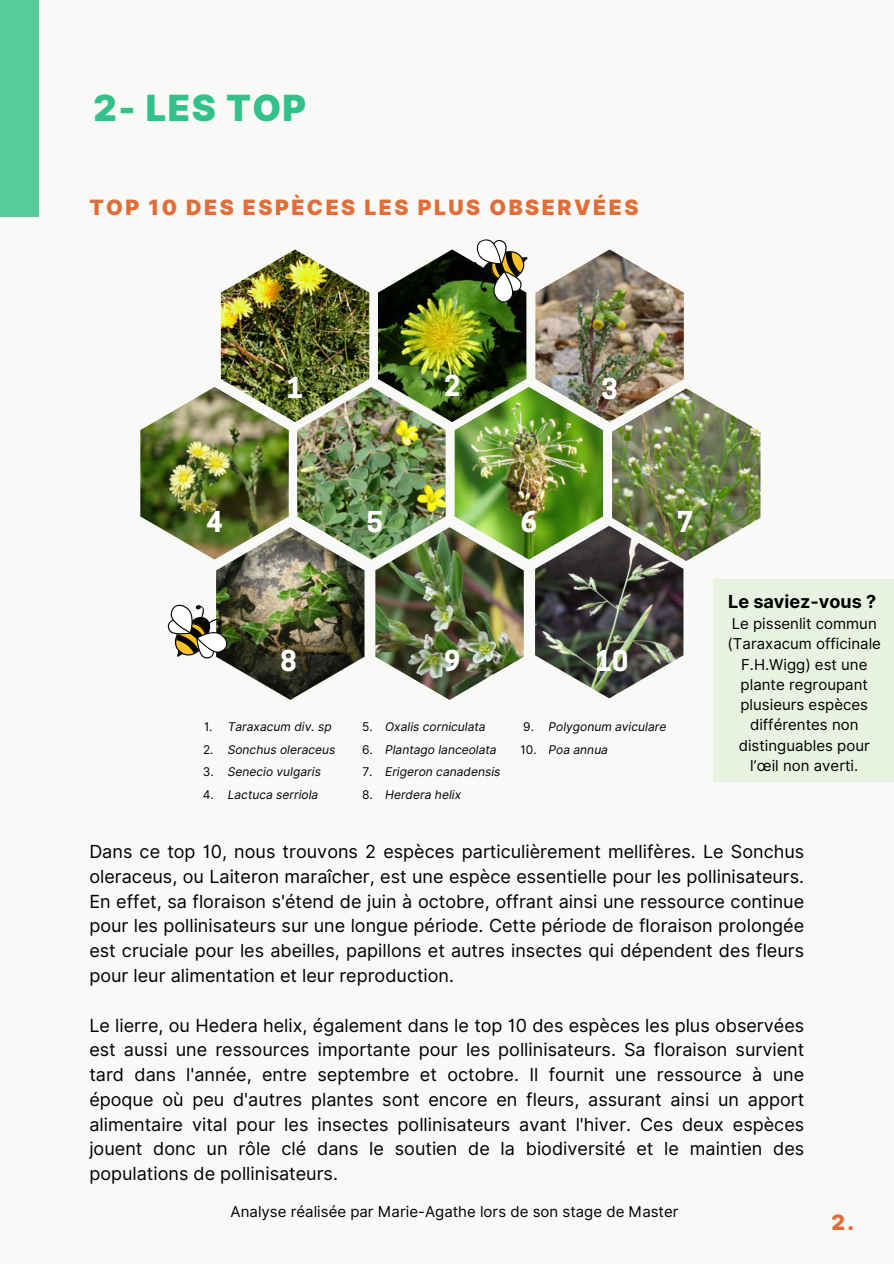
<style>
.page{position:relative;width:894px;height:1264px;background:#fff}
.page>*{position:absolute;margin:0;border:0;box-sizing:border-box;transform-origin:0 0}
.t1{font:900 36.15px "Inter";letter-spacing:.04em;color:#32c189}
.t2{font:700 27px "Cooper Hewitt";color:#fff}
.t3{font:900 21.15px "Inter";letter-spacing:.115em;color:#e16e38}
.t4{font:18px/24.8px "Inter";color:#000;text-align:justify}
.t5{font:700 18px "Inter";color:#000}
.t6{font:15px/20.2px "Inter";color:#000;text-align:center}
.t7{font:italic 12px "Inter";color:#000}
.t8{font:12px "Inter";color:#000}
</style>
<div class="page">
<div style="left:0;top:0;width:893px;height:1263px;background:#f9faf7"></div>
<div style="left:0;top:0;width:38px;height:216px;background:#57cc99"></div>
<img style="left:221px;top:249px;width:148px;height:173px">
<img style="left:378px;top:249px;width:148px;height:173px">
<img style="left:535px;top:249px;width:148px;height:173px">
<img style="left:140px;top:387px;width:149px;height:172px">
<img style="left:535px;top:526px;width:148px;height:172px">
<img style="left:375px;top:527px;width:148px;height:173px">
<img style="left:612px;top:388px;width:148px;height:173px">
<img style="left:216px;top:527px;width:148px;height:173px">
<img style="left:454px;top:387px;width:149px;height:172px">
<img style="left:297px;top:387px;width:148px;height:172px">
<div style="left:712px;top:579px;width:181px;height:202px;background:#e7f2e0"></div>
<svg style="left:167px;top:600px;width:65px;height:65px"></svg>
<svg style="left:471px;top:239px;width:57px;height:68px"></svg>
<p class="t1" style="left:94px;top:86px;width:214px">2- LES TOP</p>
<p class="t3" style="left:89px;top:195px;width:550px">TOP 10 DES ESPÈCES LES PLUS OBSERVÉES</p>
<p class="t2" style="left:444px;top:376px;width:18px">2</p>
<p class="t2" style="left:287px;top:378px;width:18px">1</p>
<p class="t2" style="left:601px;top:379px;width:18px">3</p>
<p class="t2" style="left:206px;top:512px;width:18px">4</p>
<p class="t2" style="left:366px;top:512px;width:18px">5</p>
<p class="t2" style="left:520px;top:512px;width:18px">6</p>
<p class="t2" style="left:677px;top:512px;width:18px">7</p>
<p class="t2" style="left:280px;top:650px;width:18px">8</p>
<p class="t2" style="left:444px;top:650px;width:18px">9</p>
<p class="t2" style="left:595px;top:650px;width:34px">10</p>
<p class="t8" style="left:204px;top:719px;width:10px">1.</p>
<p class="t7" style="left:228px;top:719px;width:105px">Taraxacum div. sp</p>
<p class="t8" style="left:362px;top:719px;width:12px">5.</p>
<p class="t7" style="left:385px;top:719px;width:102px">Oxalis corniculata</p>
<p class="t8" style="left:523px;top:719px;width:12px">9.</p>
<p class="t7" style="left:548px;top:719px;width:119px">Polygonum aviculare</p>
<p class="t8" style="left:203px;top:742px;width:12px">2.</p>
<p class="t7" style="left:228px;top:742px;width:109px">Sonchus oleraceus</p>
<p class="t8" style="left:362px;top:742px;width:12px">6.</p>
<p class="t7" style="left:385px;top:742px;width:113px">Plantago lanceolata</p>
<p class="t8" style="left:520px;top:742px;width:18px">10.</p>
<p class="t7" style="left:548px;top:742px;width:61px">Poa annua</p>
<p class="t8" style="left:203px;top:764px;width:12px">3.</p>
<p class="t7" style="left:228px;top:764px;width:95px">Senecio vulgaris</p>
<p class="t8" style="left:362px;top:764px;width:12px">7.</p>
<p class="t7" style="left:385px;top:764px;width:117px">Erigeron canadensis</p>
<p class="t8" style="left:203px;top:787px;width:13px">4.</p>
<p class="t7" style="left:228px;top:787px;width:92px">Lactuca serriola</p>
<p class="t8" style="left:362px;top:787px;width:12px">8.</p>
<p class="t7" style="left:385px;top:787px;width:77px">Herdera helix</p>
<p class="t5" style="left:728px;top:590px;width:149px">Le saviez-vous ?</p>
<h3 class="t6" style="left:727px;top:613px;width:155px">Le pissenlit commun (Taraxacum officinale<br>F.H.Wigg) est une plante regroupant plusieurs espèces différentes non distinguables pour l’œil non averti.</h3>
<p class="t4" style="left:89px;top:839px;width:716px">Dans ce top 10, nous trouvons 2 espèces particulièrement mellifères. Le Sonchus oleraceus, ou Laiteron maraîcher, est une espèce essentielle pour les pollinisateurs.<br>En effet, sa floraison s'étend de juin à octobre, offrant ainsi une ressource continue pour les pollinisateurs sur une longue période. Cette période de floraison prolongée est cruciale pour les abeilles, papillons et autres insectes qui dépendent des fleurs pour leur alimentation et leur reproduction.</p>
<p class="t4" style="left:89px;top:1012px;width:716px">Le lierre, ou Hedera helix, également dans le top 10 des espèces les plus observées est aussi une ressources importante pour les pollinisateurs. Sa floraison survient tard dans l'année, entre septembre et octobre. Il fournit une ressource à une époque où peu d'autres plantes sont encore en fleurs, assurant ainsi un apport alimentaire vital pour les insectes pollinisateurs avant l'hiver. Ces deux espèces jouent donc un rôle clé dans le soutien de la biodiversité et le maintien des populations de pollinisateurs.</p>
<h3 class="t6" style="left:230px;top:1201px;width:449px">Analyse réalisée par Marie-Agathe lors de son stage de Master</h3>
<p class="t3" style="left:831px;top:1209px;width:24px">2.</p>
</div>
